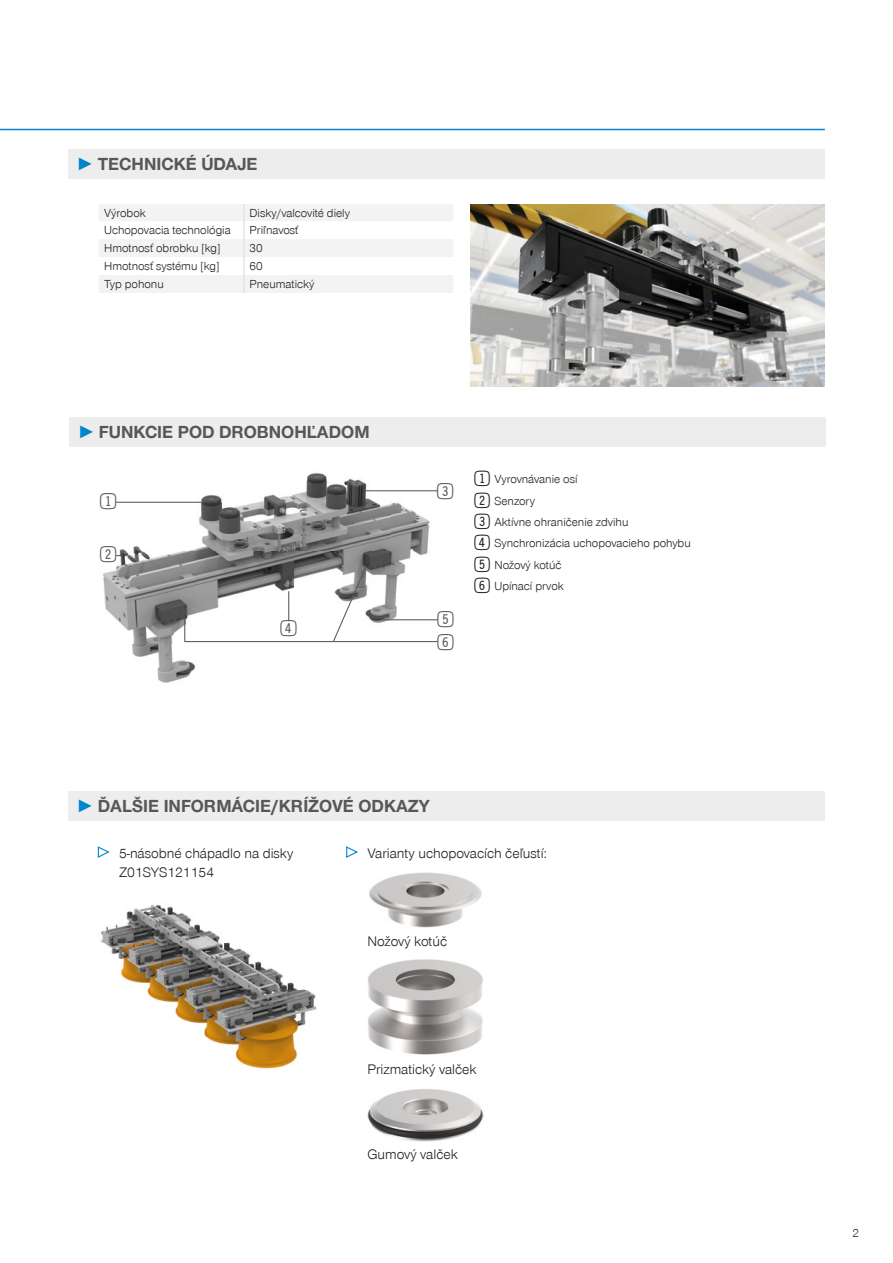
<style>
.page{position:relative;width:893px;height:1263px;background:#fff}
.page>*{position:absolute;margin:0;border:0;box-sizing:border-box;transform-origin:0 0}
.t1{font:26.7px/53.7px "Double Digits Super Square";color:#575756}
.t2{font:700 18px "Zimmer Group Sans Global";color:#575756}
.t3{font:300 14.25px/19.2px "Zimmer Group Sans Global";color:#1d1d1b}
.t4{font:300 12px/21.5px "Zimmer Group Sans Global";color:#1d1d1b}
.s1{font-family:"Zimmer Group Sans";color:#0086ce}
.s2{font-family:"Double Digits Super Square";font-weight:400;font-size:25.5px}
</style>
<div class="page">
<img style="left:103px;top:473px;width:335px;height:210px">
<hr style="left:0;top:129px;width:825px;height:1px;background:#0086ce">
<img style="left:470px;top:204px;width:355px;height:183px">
<img style="left:369px;top:872px;width:113px;height:56px">
<img style="left:367px;top:959px;width:116px;height:96px">
<img style="left:367px;top:1089px;width:116px;height:52px">
<hr style="left:116px;top:502px;width:88px;height:1px;background:#575756">
<svg style="left:184px;top:617px;width:1px;height:24px"></svg>
<svg style="left:332px;top:566px;width:35px;height:77px"></svg>
<hr style="left:184px;top:641px;width:253px;height:1px;background:#575756">
<hr style="left:366px;top:490px;width:71px;height:1px;background:#575756">
<hr style="left:382px;top:619px;width:55px;height:1px;background:#575756">
<hr style="left:288px;top:591px;width:1px;height:30px;background:#575756">
<img style="left:101px;top:904px;width:216px;height:165px">
<div style="left:68px;top:791px;width:757px;height:30px;background:#ededed"></div>
<div style="left:69px;top:417px;width:757px;height:29px;background:#ededed"></div>
<svg style="left:97px;top:846px;width:13px;height:12px"></svg>
<svg style="left:346px;top:846px;width:12px;height:12px"></svg>
<svg style="left:99px;top:204px;width:354px;height:89px"></svg>
<div style="left:68px;top:149px;width:757px;height:30px;background:#ededed"></div>
<h2 class="t2" style="left:77px;top:153px;width:182px"><span class="s1">►</span> TECHNICKÉ ÚDAJE</h2>
<p class="t4" style="left:104px;top:202px;width:43px">Výrobok</p>
<p class="t4" style="left:250px;top:202px;width:102px">Disky/valcovité diely</p>
<p class="t4" style="left:104px;top:219px;width:128px">Uchopovacia technológia</p>
<p class="t4" style="left:250px;top:219px;width:50px">Priľnavosť</p>
<p class="t4" style="left:104px;top:237px;width:118px">Hmotnosť obrobku [kg]</p>
<p class="t4" style="left:250px;top:237px;width:15px">30</p>
<p class="t4" style="left:104px;top:255px;width:117px">Hmotnosť systému [kg]</p>
<p class="t4" style="left:250px;top:255px;width:15px">60</p>
<p class="t4" style="left:104px;top:273px;width:61px">Typ pohonu</p>
<p class="t4" style="left:250px;top:273px;width:66px">Pneumatický</p>
<h2 class="t2" style="left:78px;top:421px;width:293px"><span class="s1">►</span> FUNKCIE POD DROBNOHĽADOM</h2>
<h1 class="t1" style="left:100px;top:472px;width:22px">1<br>2</h1>
<h1 class="t1" style="left:280px;top:600px;width:22px">4</h1>
<h1 class="t1" style="left:437px;top:462px;width:22px">3</h1>
<h1 class="t1" style="left:437px;top:591px;width:22px">5</h1>
<h1 class="t1" style="left:437px;top:613px;width:22px">6</h1>
<p class="t4" style="left:475px;top:468px;width:218px"><span class="s2">1</span>Vyrovnávanie osí<br><span class="s2">2</span>Senzory<br><span class="s2">3</span>Aktívne ohraničenie zdvihu<br><span class="s2">4</span>Synchronizácia uchopovacieho pohybu<br><span class="s2">5</span>Nožový kotúč<br><span class="s2">6</span>Upínací prvok</p>
<h2 class="t2" style="left:77px;top:795px;width:355px"><span class="s1">►</span> ĎALŠIE INFORMÁCIE/KRÍŽOVÉ ODKAZY</h2>
<p class="t3" style="left:119px;top:843px;width:176px">5-násobné chápadlo na disky<br>Z01SYS121154</p>
<p class="t3" style="left:367px;top:843px;width:181px">Varianty uchopovacích čeľustí:</p>
<p class="t3" style="left:367px;top:931px;width:81px">Nožový kotúč</p>
<p class="t3" style="left:367px;top:1060px;width:111px">Prizmatický valček</p>
<p class="t3" style="left:367px;top:1144px;width:92px">Gumový valček</p>
<p class="t4" style="left:852px;top:1222px;width:8px">2</p>
</div>
